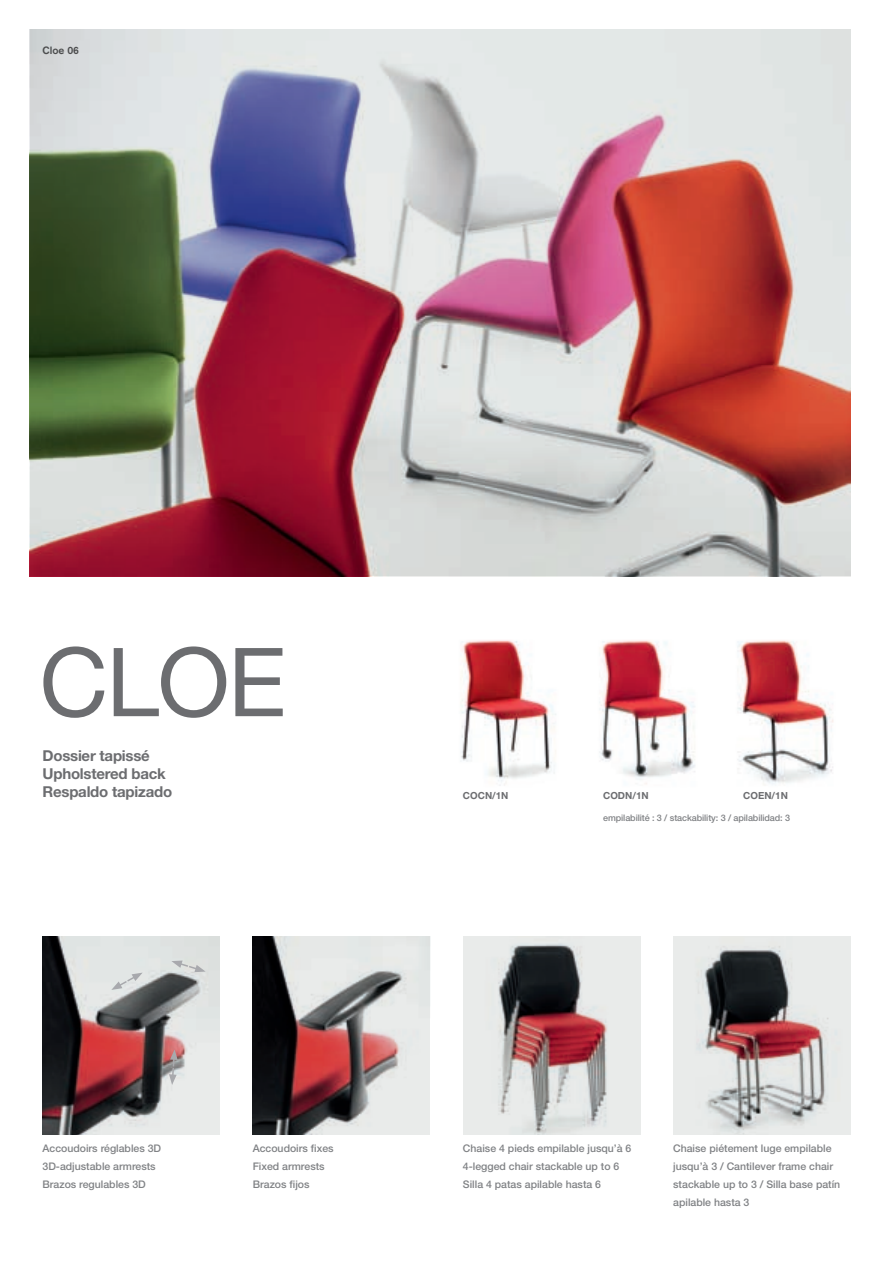
<style>
.page{position:relative;width:893px;height:1263px;background:#fff}
.page>*{position:absolute;margin:0;border:0;box-sizing:border-box;transform-origin:0 0}
.t1{font:95.4px "Helvetica Neue LT Std";color:#6c6d70}
.t2{font:700 15px/18px "Helvetica Neue LT Std";letter-spacing:-.015em;color:#6c6d70}
.t3{font:500 10.5px/18px "Helvetica Neue LT Std";color:#808285}
.t4{font:500 10.5px "Akzidenz Grotesk BQ";color:#4b4c4d}
.t5{font:700 9.75px "Helvetica Neue LT Std";color:#6c6d70}
.t6{font:500 9px "Helvetica Neue LT Std";letter-spacing:-.01em;color:#808285}
</style>
<div class="page">
<img style="left:599px;top:640px;width:96px;height:144px">
<img style="left:737px;top:640px;width:97px;height:145px">
<img style="left:461px;top:640px;width:95px;height:145px">
<img style="left:30px;top:30px;width:820px;height:546px">
<img style="left:463px;top:936px;width:177px;height:198px">
<img style="left:673px;top:936px;width:177px;height:198px">
<img style="left:253px;top:936px;width:177px;height:198px">
<img style="left:43px;top:936px;width:177px;height:198px">
<svg style="left:111px;top:972px;width:32px;height:18px"></svg>
<svg style="left:169px;top:1049px;width:9px;height:36px"></svg>
<svg style="left:171px;top:960px;width:35px;height:12px"></svg>
<p class="t4" style="left:43px;top:44px;width:38px">Cloe 06</p>
<h1 class="t1" style="left:39px;top:625px;width:248px">CLOE</h1>
<h2 class="t2" style="left:43px;top:746px;width:131px">Dossier tapissé<br>Upholstered back<br>Respaldo tapizado</h2>
<p class="t5" style="left:463px;top:789px;width:47px">COCN/1N</p>
<p class="t5" style="left:603px;top:789px;width:47px">CODN/1N</p>
<p class="t6" style="left:603px;top:812px;width:189px">empilabilité : 3 / stackability: 3 / apilabilidad: 3</p>
<p class="t5" style="left:743px;top:789px;width:46px">COEN/1N</p>
<p class="t3" style="left:43px;top:1139px;width:120px">Accoudoirs réglables 3D<br>3D-adjustable armrests<br>Brazos regulables 3D</p>
<p class="t3" style="left:253px;top:1139px;width:82px">Accoudoirs fixes<br>Fixed armrests<br>Brazos fijos</p>
<p class="t3" style="left:463px;top:1139px;width:170px">Chaise 4 pieds empilable jusqu’à 6<br>4-legged chair stackable up to 6<br>Silla 4 patas apilable hasta 6</p>
<p class="t3" style="left:673px;top:1139px;width:169px">Chaise piétement luge empilable jusqu’à 3 / Cantilever frame chair stackable up to 3 / Silla base patín apilable hasta 3</p>
</div>
